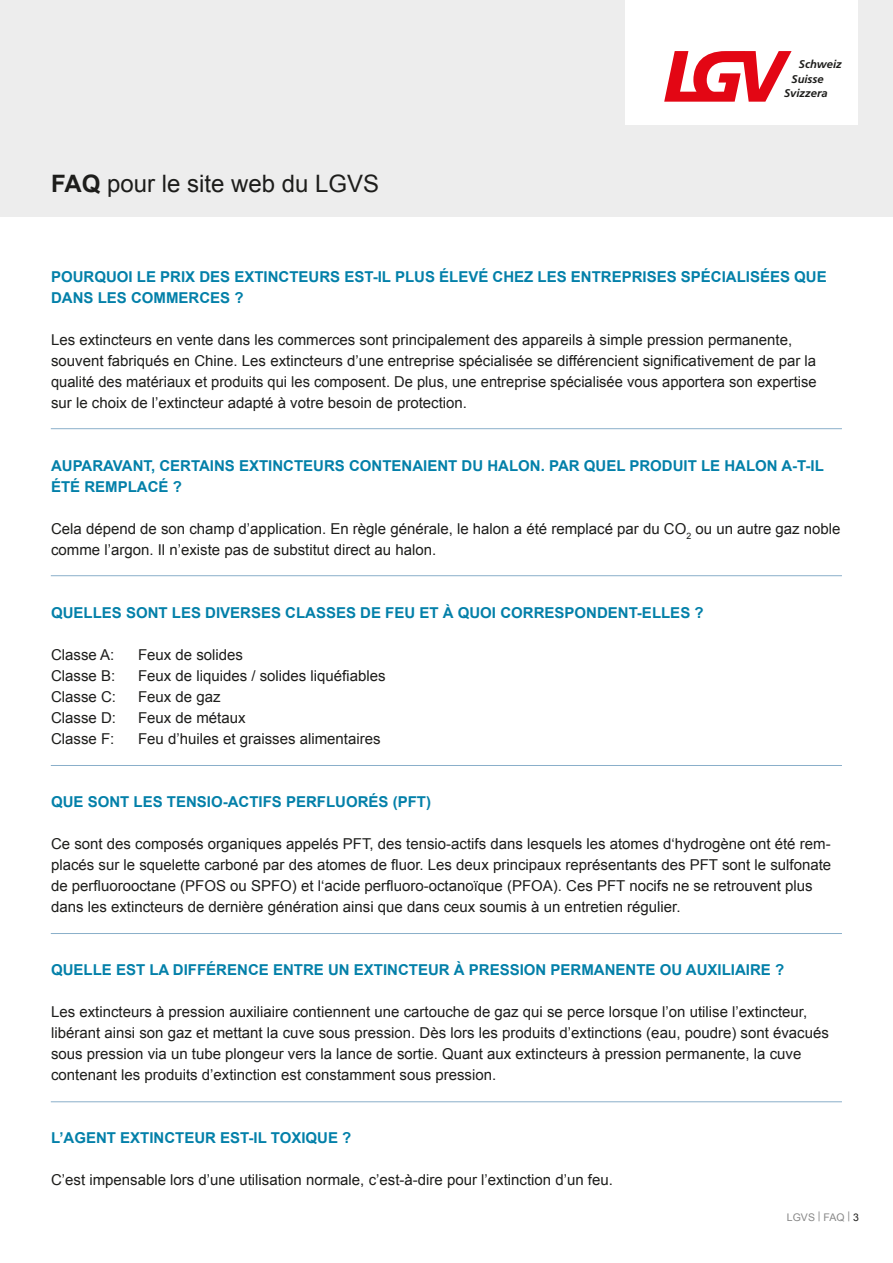
<style>
.page{position:relative;width:893px;height:1263px;background:#fff}
.page>*{position:absolute;margin:0;border:0;box-sizing:border-box;transform-origin:0 0}
.t1{font:24px "Arial";color:#1d1d1b}
.t2{font:15px/21px "Arial";color:#1d1d1b}
.t3{font:700 15px/21px "Arial";color:#0380a9}
.t4{font:italic 700 11.25px "Frutiger CE";color:#1d1d1b}
.t5{font:10.5px "Arial";color:#878787}
.s1{font-weight:700}
.s2{color:#1d1d1b}
</style>
<div class="page">
<div style="left:0;top:0;width:893px;height:216px;background:#ededed"></div>
<div style="left:626px;top:0;width:232px;height:125px;background:#fff"></div>
<svg style="left:664px;top:51px;width:128px;height:51px"></svg>
<hr style="left:51px;top:428px;width:791px;height:1px;background:#8aafca">
<hr style="left:51px;top:765px;width:791px;height:1px;background:#8aafca">
<hr style="left:51px;top:575px;width:791px;height:1px;background:#8aafca">
<hr style="left:51px;top:933px;width:791px;height:1px;background:#8aafca">
<hr style="left:51px;top:1101px;width:791px;height:1px;background:#8aafca">
<p class="t4" style="left:799px;top:58px;width:44px">Schweiz</p>
<p class="t4" style="left:791px;top:72px;width:34px">Suisse</p>
<h1 class="t1" style="left:51px;top:168px;width:330px"><span class="s1">FAQ</span> pour le site web du LGVS</h1>
<p class="t4" style="left:784px;top:86px;width:45px">Svizzera</p>
<p class="t3" style="left:51px;top:267px;width:777px">POURQUOI LE PRIX DES EXTINCTEURS EST-IL PLUS ÉLEVÉ CHEZ LES ENTREPRISES SPÉCIALISÉES QUE<br>DANS LES COMMERCES ?</p>
<p class="t2" style="left:51px;top:329px;width:767px">Les extincteurs en vente dans les commerces sont principalement des appareils à simple pression permanente, souvent fabriqués en Chine. Les extincteurs d’une entreprise spécialisée se différencient significativement de par la qualité des matériaux et produits qui les composent. De plus, une entreprise spécialisée vous apportera son expertise sur le choix de l’extincteur adapté à votre besoin de protection.</p>
<p class="t3" style="left:51px;top:456px;width:774px">AUPARAVANT, CERTAINS EXTINCTEURS CONTENAIENT DU HALON. PAR QUEL PRODUIT LE HALON A-T-IL<br>ÉTÉ REMPLACÉ ?</p>
<p class="t2" style="left:51px;top:518px;width:791px">Cela dépend de son champ d’application. En règle générale, le halon a été remplacé par du CO<sub>2</sub> ou un autre gaz noble comme l’argon. Il n’existe pas de substitut direct au halon.</p>
<p class="t3" style="left:51px;top:603px;width:654px">QUELLES SONT LES DIVERSES CLASSES DE FEU ET À QUOI CORRESPONDENT-ELLES ?</p>
<p class="t2" style="left:51px;top:644px;width:65px">Classe A:</p>
<p class="t2" style="left:138px;top:644px;width:107px">Feux de solides</p>
<p class="t2" style="left:51px;top:665px;width:66px">Classe B:</p>
<p class="t2" style="left:138px;top:665px;width:249px">Feux de liquides / solides liquéfiables</p>
<p class="t2" style="left:51px;top:686px;width:67px">Classe C:</p>
<p class="t2" style="left:138px;top:686px;width:84px">Feux de gaz</p>
<p class="t2" style="left:51px;top:707px;width:67px">Classe D:</p>
<p class="t2" style="left:138px;top:707px;width:109px">Feux de métaux</p>
<p class="t2" style="left:51px;top:728px;width:65px">Classe F:</p>
<p class="t2" style="left:138px;top:728px;width:244px">Feu d’huiles et graisses alimentaires</p>
<p class="t3" style="left:51px;top:792px;width:382px">QUE SONT LES TENSIO-ACTIFS PERFLUORÉS (PFT)</p>
<p class="t2" style="left:51px;top:833px;width:782px">Ce sont des composés organiques appelés PFT, des tensio-actifs dans lesquels les atomes d‘hydrogène ont été rem&shy;placés sur le squelette carboné par des atomes de fluor. Les deux principaux représentants des PFT sont le sulfonate de perfluorooctane (PFOS ou SPFO) et l‘acide perfluoro-octanoïque (PFOA). Ces PFT nocifs ne se retrouvent plus dans les extincteurs de dernière génération ainsi que dans ceux soumis à un entretien régulier.</p>
<p class="t3" style="left:51px;top:960px;width:735px">QUELLE EST LA DIFFÉRENCE ENTRE UN EXTINCTEUR À PRESSION PERMANENTE OU AUXILIAIRE ?</p>
<p class="t2" style="left:51px;top:1001px;width:779px">Les extincteurs à pression auxiliaire contiennent une cartouche de gaz qui se perce lorsque l’on utilise l’extincteur, libérant ainsi son gaz et mettant la cuve sous pression. Dès lors les produits d’extinctions (eau, poudre) sont évacués sous pression via un tube plongeur vers la lance de sortie. Quant aux extincteurs à pression permanente, la cuve contenant les produits d’extinction est constamment sous pression.</p>
<p class="t3" style="left:51px;top:1128px;width:302px">L’AGENT EXTINCTEUR EST-IL TOXIQUE ?</p>
<p class="t2" style="left:51px;top:1169px;width:563px">C’est impensable lors d’une utilisation normale, c’est-à-dire pour l’extinction d’un feu.</p>
<p class="t5" style="left:787px;top:1210px;width:73px">LGVS | FAQ | <span class="s2">3</span></p>
</div>
